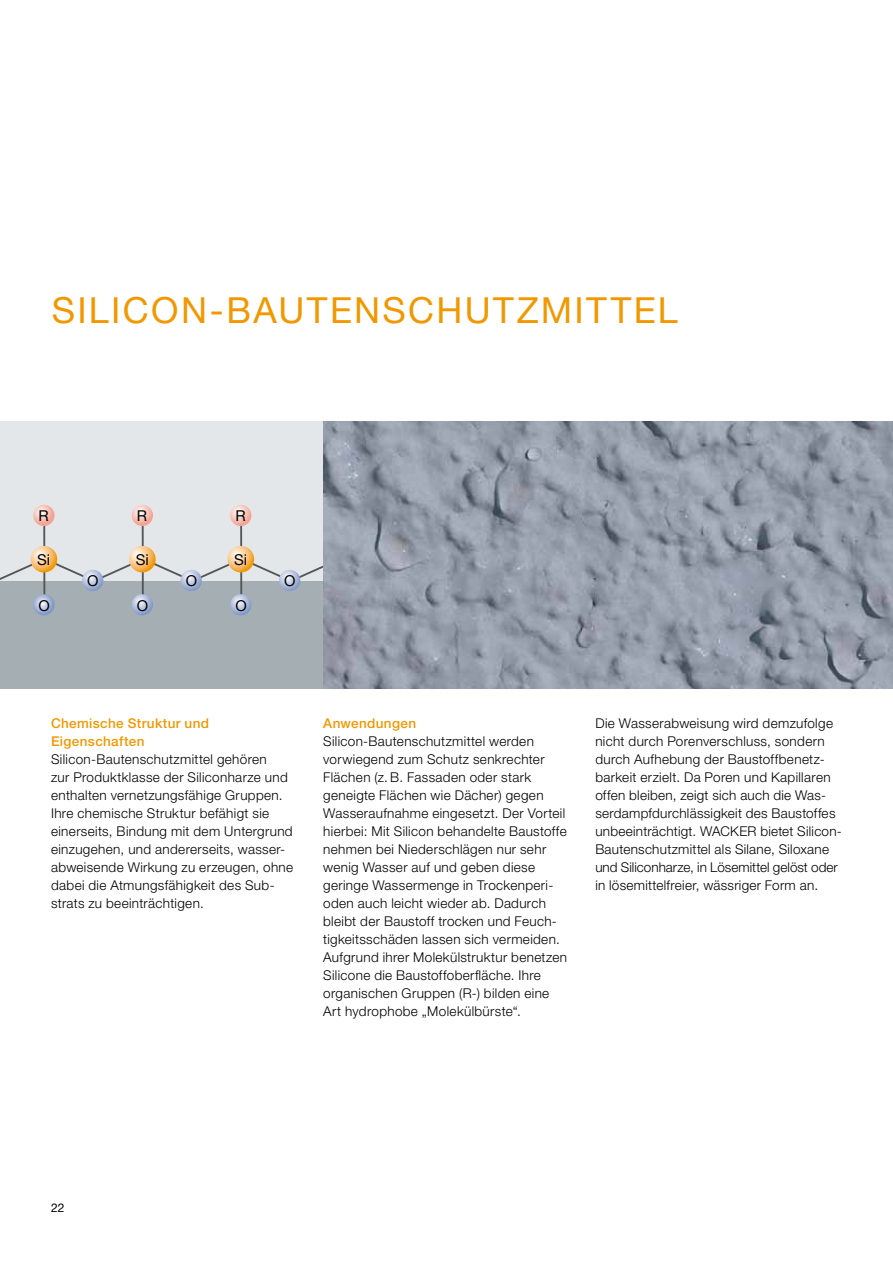
<style>
.page{position:relative;width:893px;height:1263px;background:#fff}
.page>*{position:absolute;margin:0;border:0;box-sizing:border-box;transform-origin:0 0}
.t1{font:36px "Helvetica Neue LT Pro";letter-spacing:.065em;color:#f19800}
.t2{font:15px "Helvetica Neue LT Pro";color:#000}
.t3{font:300 13.5px/18px "Helvetica Neue LT Pro";letter-spacing:.025em;color:#000}
.t4{font:500 13.5px/18px "Helvetica Neue LT Pro";letter-spacing:.025em;color:#f19800}
.t5{font:12px "Helvetica Neue LT Pro";color:#000}
</style>
<div class="page">
<div style="left:0;top:421px;width:323px;height:268px;background:#e4e7e9"></div>
<div style="left:0;top:582px;width:323px;height:107px;background:#a5aeb2"></div>
<svg style="left:33px;top:594px;width:22px;height:21px"></svg>
<svg style="left:33px;top:505px;width:22px;height:21px"></svg>
<svg style="left:132px;top:594px;width:21px;height:21px"></svg>
<svg style="left:132px;top:505px;width:21px;height:21px"></svg>
<svg style="left:230px;top:594px;width:21px;height:21px"></svg>
<svg style="left:230px;top:505px;width:21px;height:21px"></svg>
<svg style="left:0;top:514px;width:323px;height:92px"></svg>
<svg style="left:82px;top:570px;width:21px;height:21px"></svg>
<svg style="left:181px;top:570px;width:21px;height:21px"></svg>
<svg style="left:279px;top:570px;width:21px;height:21px"></svg>
<img style="left:323px;top:421px;width:570px;height:268px">
<h1 class="t1" style="left:52px;top:289px;width:628px">SILICON-BAUTENSCH UTZMITTEL</h1>
<p class="t2" style="left:38px;top:507px;width:12px">R</p>
<p class="t2" style="left:37px;top:550px;width:15px">SI</p>
<p class="t2" style="left:38px;top:596px;width:13px">O</p>
<p class="t2" style="left:137px;top:507px;width:12px">R</p>
<p class="t2" style="left:235px;top:507px;width:12px">R</p>
<p class="t2" style="left:136px;top:550px;width:15px">SI</p>
<p class="t2" style="left:137px;top:596px;width:13px">O</p>
<p class="t2" style="left:234px;top:550px;width:15px">SI</p>
<p class="t2" style="left:235px;top:596px;width:13px">O</p>
<p class="t2" style="left:87px;top:572px;width:13px">O</p>
<p class="t2" style="left:186px;top:572px;width:13px">O</p>
<p class="t2" style="left:284px;top:572px;width:13px">O</p>
<p class="t4" style="left:51px;top:714px;width:159px">Chemische Struktur und<br>Eigenschaften</p>
<p class="t3" style="left:51px;top:750px;width:244px">Silicon-Bautenschutzmittel gehören<br>zur Produktklasse der Siliconharze und enthalten vernetzungsfähige Gruppen.<br>Ihre chemische Struktur befähigt sie einerseits, Bindung mit dem Untergrund einzugehen, und andererseits, wasser&shy;abweisende Wirkung zu erzeugen, ohne dabei die Atmungsfähigkeit des Sub&shy;strats zu beeinträchtigen.</p>
<p class="t4" style="left:323px;top:714px;width:94px">Anwendungen</p>
<p class="t3" style="left:323px;top:732px;width:245px">Silicon-Bautenschutzmittel werden vorwiegend zum Schutz senkrechter Flächen (z. B. Fassaden oder stark geneigte Flächen wie Dächer) gegen Wasseraufnahme eingesetzt. Der Vorteil hierbei: Mit Silicon behandelte Baustoffe nehmen bei Niederschlägen nur sehr wenig Wasser auf und geben diese geringe Wassermenge in Trockenperi&shy;oden auch leicht wieder ab. Dadurch bleibt der Baustoff trocken und Feuch&shy;tigkeitsschäden lassen sich vermeiden.<br>Aufgrund ihrer Molekülstruktur benetzen Silicone die Baustoffoberfläche. Ihre organischen Gruppen (R-) bilden eine Art hydrophobe „Molekülbürste“.</p>
<p class="t3" style="left:595px;top:714px;width:248px">Die Wasserabweisung wird demzufolge nicht durch Porenverschluss, sondern durch Aufhebung der Baustoffbenetz&shy;barkeit erzielt. Da Poren und Kapillaren offen bleiben, zeigt sich auch die Was&shy;serdampfdurchlässigkeit des Baustoffes unbeeinträchtigt. WACKER bietet Silicon-Bautenschutzmittel als Silane, Siloxane und Siliconharze, in Lösemittel gelöst oder in lösemittelfreier, wässriger Form an.</p>
<p class="t5" style="left:51px;top:1200px;width:15px">22</p>
</div>
